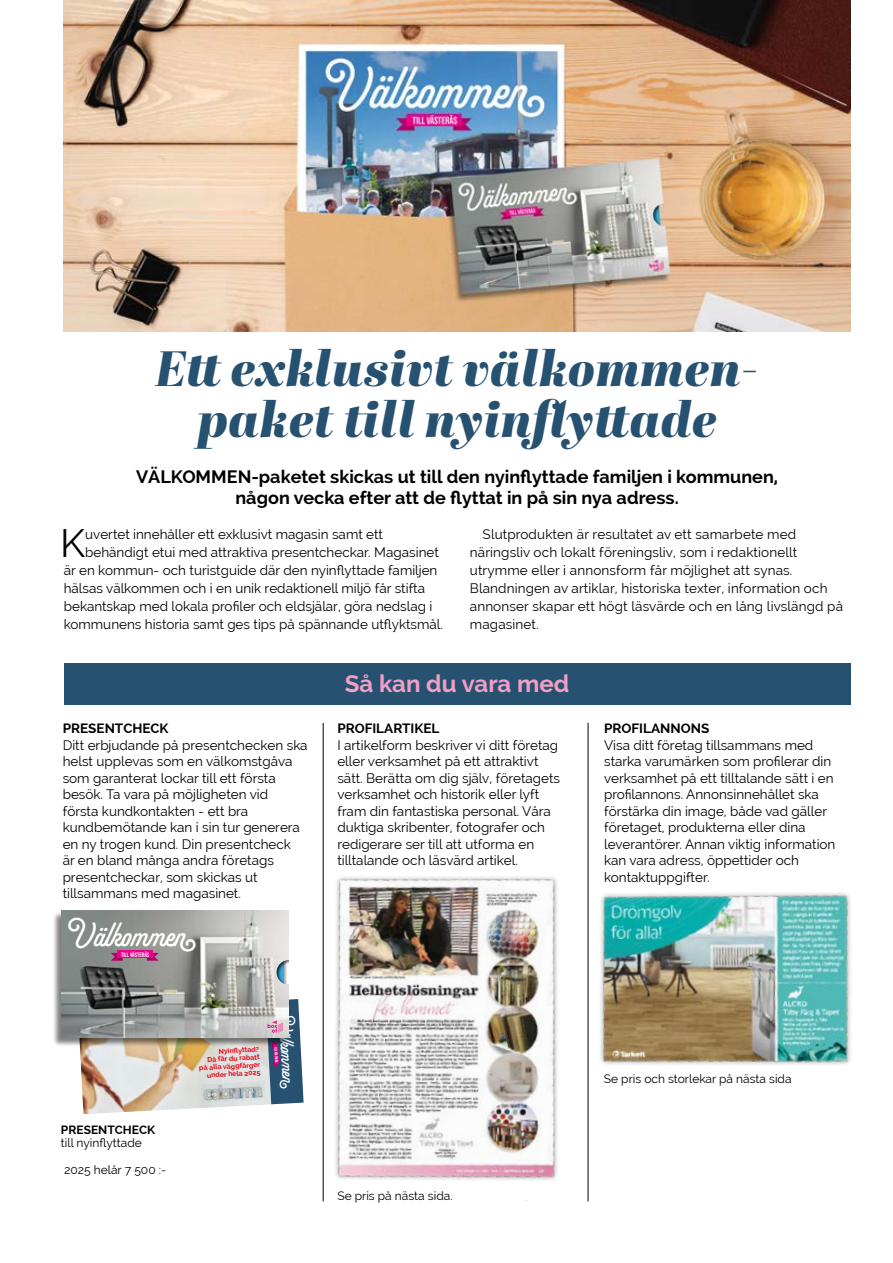
<style>
.page{position:relative;width:893px;height:1263px;background:#fff}
.page>*{position:absolute;margin:0;border:0;box-sizing:border-box;transform-origin:0 0}
.t1{font:italic 49.5px/51px "Abril Fatface";letter-spacing:.01em;color:#275170;text-align:center}
.t2{font:38.85px "Raleway";color:#000}
.t3{font:700 37.05px "Selfie Neue Round";color:#fff}
.t4{font:700 24px "Raleway";color:#f39fc5}
.t5{font:700 20.85px "Selfie Neue Round";color:#fff}
.t6{font:700 18px/21px "Raleway";color:#000;text-align:center}
.t7{font:13.5px/16.5px "Raleway";color:#000}
.t8{font:700 13.5px "Raleway";color:#000}
.t9{font:12px "Raleway";color:#000}
.t10{font:700 12px "Raleway";color:#000}
.t11{font:700 6.9px/7.8px "Raleway";color:#e30613;text-align:right}
.t12{font:6.3px "Bebas Neue Rounded";color:#fff}
.t13{font:3.6px "Bebas Neue Rounded";color:#fff}
</style>
<div class="page">
<img style="left:322px;top:853px;width:267px;height:349px">
<img style="left:80px;top:1047px;width:192px;height:67px">
<img style="left:201px;top:1081px;width:65px;height:22px">
<img style="left:63px;top:0;width:787px;height:332px">
<div style="left:64px;top:663px;width:786px;height:42px;background:#275170"></div>
<img style="left:581px;top:869px;width:270px;height:220px">
<hr style="left:323px;top:723px;width:1px;height:478px;background:#000">
<hr style="left:588px;top:723px;width:1px;height:478px;background:#000">
<div style="left:53px;top:911px;width:237px;height:136px;background:#000;opacity:.5"></div>
<img style="left:61px;top:911px;width:228px;height:126px">
<svg style="left:147px;top:953px;width:12px;height:8px"></svg>
<svg style="left:111px;top:953px;width:11px;height:8px"></svg>
<div style="left:117px;top:950px;width:35px;height:8px;background:#eb008b"></div>
<svg style="left:266px;top:999px;width:38px;height:105px;background:#708096"></svg>
<div style="left:276px;top:960px;width:13px;height:25px;background:#000;opacity:.75"></div>
<h1 class="t1" style="left:156px;top:341px;width:604px">Ett exklusivt välkommen&shy;paket till nyinflyttade</h1>
<h3 class="t6" style="left:136px;top:466px;width:643px">VÄLKOMMEN-paketet skickas ut till den nyinflyttade familjen i kommunen, någon vecka efter att de flyttat in på sin nya adress.</h3>
<h2 class="t2" style="left:60px;top:521px;width:26px">K</h2>
<p class="t7" style="left:85px;top:526px;width:299px">uvertet innehåller ett exklusivt magasin samt ett</p>
<p class="t7" style="left:85px;top:544px;width:355px">behändigt etui med attraktiva presentcheckar. Magasinet</p>
<p class="t7" style="left:64px;top:562px;width:375px">är en kommun- och turistguide där den nyinflyttade familjen</p>
<p class="t7" style="left:64px;top:580px;width:363px">hälsas välkommen och i en unik redaktionell miljö får stifta</p>
<p class="t7" style="left:64px;top:598px;width:370px">bekantskap med lokala profiler och eldsjälar, göra nedslag i</p>
<p class="t7" style="left:64px;top:616px;width:381px">kommunens historia samt ges tips på spännande utflyktsmål.</p>
<p class="t7" style="left:470px;top:525px;width:375px;line-height:18px;text-indent:13px">Slutprodukten är resultatet av ett samarbete med näringsliv och lokalt föreningsliv, som i redaktionellt utrymme eller i annonsform får möjlighet att synas.<br>Blandningen av artiklar, historiska texter, information och annonser skapar ett högt läsvärde och en lång livslängd på magasinet.</p>
<p class="t8" style="left:63px;top:721px;width:107px">PRESENTCHECK</p>
<p class="t7" style="left:63px;top:737px;width:247px">Ditt erbjudande på presentchecken ska helst upplevas som en välkomstgåva som garanterat lockar till ett första besök. Ta vara på möjligheten vid<br>första kundkontakten - ett bra kundbemötande kan i sin tur generera en ny trogen kund. Din presentcheck<br>är en bland många andra företags presentcheckar, som skickas ut tillsammans med magasinet.</p>
<h3 class="t3" style="left:66px;top:911px;width:130px">Välkommen</h3>
<p class="t12" style="left:121px;top:951px;width:30px">TILL VÄSTERÅS</p>
<p class="t10" style="left:61px;top:1123px;width:96px">PRESENTCHECK</p>
<p class="t9" style="left:61px;top:1136px;width:82px">till nyinflyttade</p>
<p class="t9" style="left:64px;top:1163px;width:104px">2025 helår 7 500 :-</p>
<p class="t11" style="left:198px;top:1048px;width:63px;rotate:-3deg">Nyinfl yttad?<br>Då får du rabatt på alla väggfärger under hela 2025</p>
<h3 class="t5" style="left:299px;top:1014px;width:74px;rotate:87deg">Välkommen</h3>
<p class="t13" style="left:278px;top:1046px;width:17px;rotate:87deg">TILL VÄSTERÅS</p>
<h3 class="t4" style="left:345px;top:670px;width:226px">Så kan du vara med</h3>
<p class="t8" style="left:337px;top:721px;width:104px">PROFILARTIKEL</p>
<p class="t7" style="left:337px;top:737px;width:224px">I artikelform beskriver vi ditt företag eller verksamhet på ett attraktivt sätt. Berätta om dig själv, företagets verksamhet och historik eller lyft fram din fantastiska personal. Våra duktiga skribenter, fotografer och redigerare ser till att utforma en tilltalande och läsvärd artikel.</p>
<p class="t9" style="left:337px;top:1189px;width:117px">Se pris på nästa sida.</p>
<p class="t8" style="left:604px;top:721px;width:107px">PROFILANNONS</p>
<p class="t7" style="left:604px;top:737px;width:233px">Visa ditt företag tillsammans med starka varumärken som profilerar din verksamhet på ett tilltalande sätt i en profilannons. Annonsinnehållet ska förstärka din image, både vad gäller företaget, produkterna eller dina leverantörer. Annan viktig information kan vara adress, öppettider och kontaktuppgifter.</p>
<p class="t9" style="left:604px;top:1072px;width:189px">Se pris och storlekar på nästa sida</p>
</div>
